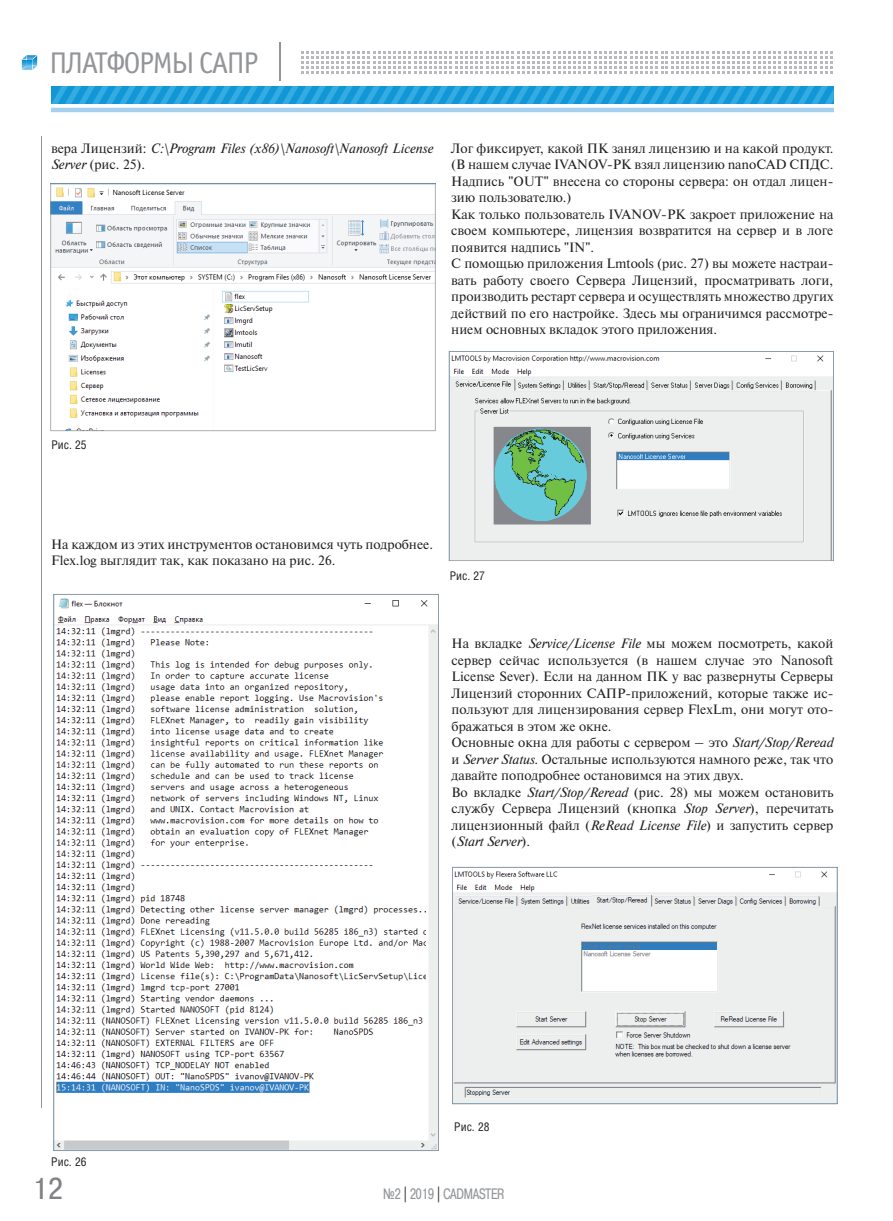
<style>
.page{position:relative;width:893px;height:1221px;background:#fff}
.page>*{position:absolute;margin:0;border:0;box-sizing:border-box;transform-origin:0 0}
.t1{font:30px "Officina Sans C";letter-spacing:-.05em;color:#939598}
.t2{font:30px "Pragmatica Cond C";color:#808285;scale:1.07 1}
.t3{font:15px "Pragmatica Cond C";color:#939598;scale:.9 1}
.t4{font:13.5px/16.5px "Newton C";color:#231f20}
.t5{font:italic 13.5px/16.5px "Newton C";color:#231f20}
.t6{font:12px "Helios Cond";color:#231f20}
.s1{font-style:normal}
.s2{font-style:italic}
.s3{color:#231f20}
</style>
<div class="page">
<svg style="left:21px;top:55px;width:17px;height:15px"></svg>
<svg style="left:51px;top:86px;width:782px;height:18px;background:#209fda"></svg>
<hr style="left:51px;top:108px;width:782px;height:4px;background:#a6d0ee">
<hr style="left:279px;top:42px;width:1px;height:38px;background:#939598">
<svg style="left:301px;top:51px;width:532px;height:23px"></svg>
<hr style="left:41px;top:136px;width:1px;height:971px;background:#939598">
<svg style="left:50px;top:183px;width:386px;height:248px"></svg>
<svg style="left:449px;top:351px;width:385px;height:210px;fill:#edefef"></svg>
<svg style="left:452px;top:866px;width:385px;height:238px;fill:#edefef"></svg>
<img style="left:54px;top:594px;width:385px;height:556px">
<h1 class="t1" style="left:49px;top:51px;width:211px">ПЛАТФОРМЫ САПР</h1>
<p class="t5" style="left:51px;top:141px;width:384px"><span class="s1">вера Лицензий:</span> C:\Program Files (x86)\Nanosoft\Nanosoft License<br>Server <span class="s1">(рис. 25).</span></p>
<p class="t4" style="left:451px;top:141px;width:384px">Лог фиксирует, какой ПК занял лицензию и на какой продукт. (В нашем случае IVANOV-PK взял лицензию nanoCAD СПДС.<br>Надпись "OUT" внесена со стороны сервера: он отдал лицен&shy;зию пользователю.)<br>Как только пользователь IVANOV-PK закроет приложение на своем компьютере, лицензия возвратится на сервер и в логе появится надпись "IN".<br>С помощью приложения Lmtools (рис. 27) вы можете настраи&shy;вать работу своего Сервера Лицензий, просматривать логи, производить рестарт сервера и осуществлять множество других действий по его настройке. Здесь мы ограничимся рассмотре&shy;нием основных вкладок этого приложения.</p>
<p class="t6" style="left:51px;top:441px;width:37px">Рис. 25</p>
<p class="t4" style="left:51px;top:537px;width:384px">На каждом из этих инструментов остановимся чуть подробнее.<br>Flex.log выглядит так, как показано на рис. 26.</p>
<p class="t6" style="left:450px;top:571px;width:37px">Рис. 27</p>
<p class="t4" style="left:452px;top:636px;width:383px">На вкладке <span class="s2">Service/License File</span> мы можем посмотреть, какой сервер сейчас используется (в нашем случае это Nanosoft License Sever). Если на данном ПК у вас развернуты Серверы Лицензий сторонних САПР-приложений, которые также ис&shy;пользуют для лицензирования сервер FlexLm, они могут ото&shy;бражаться в этом же окне.<br>Основные окна для работы с сервером – это <span class="s2">Start/Stop/Reread </span>и <span class="s2">Server Status</span>. Остальные используются намного реже, так что давайте поподробнее остановимся на этих двух.<br>Во вкладке <span class="s2">Start/Stop/Reread</span> (рис. 28) мы можем остановить службу Сервера Лицензий (кнопка <span class="s2">Stop Server</span>), перечитать лицензионный файл (<span class="s2">ReRead License File</span>) и запустить сервер (<span class="s2">Start Server</span>).</p>
<p class="t6" style="left:51px;top:1157px;width:37px">Рис. 26</p>
<p class="t6" style="left:454px;top:1121px;width:37px">Рис. 28</p>
<h1 class="t2" style="left:33px;top:1171px;width:29px">12</h1>
<p class="t3" style="left:383px;top:1185px;width:136px">¹2 <span class="s3">|</span> 2019 <span class="s3">|</span> CADMASTER</p>
</div>
